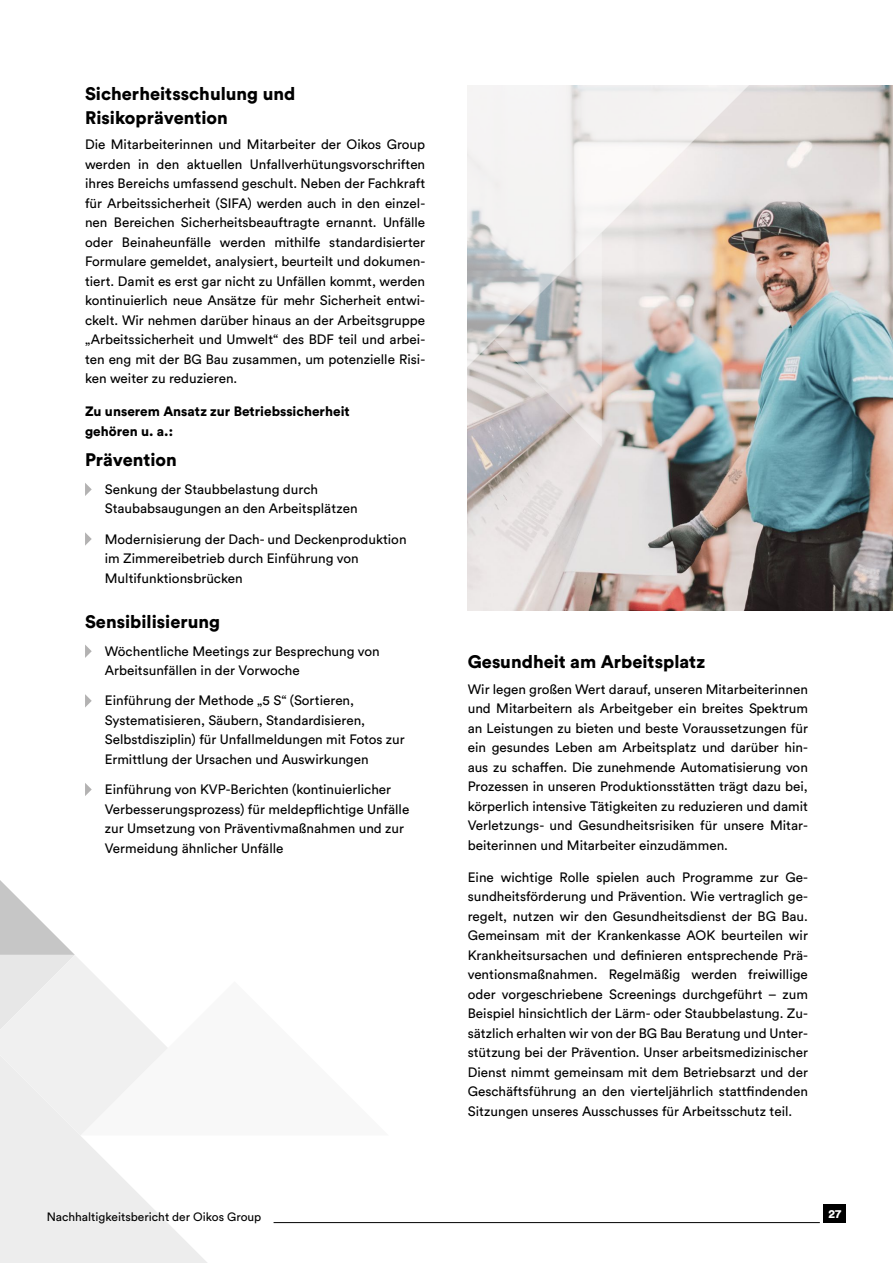
<style>
.page{position:relative;width:893px;height:1263px;background:#fff}
.page>*{position:absolute;margin:0;border:0;box-sizing:border-box;transform-origin:0 0}
.t1{font:900 18px/24px "Circular Std";color:#000}
.t2{font:13.5px/19.5px "Circular Std";color:#000}
.t3{font:900 13.5px/19.8px "Circular Std";color:#000}
.t4{font:12px "Circular Std";color:#000}
.t5{font:900 12px "Circular Std";color:#fff}
</style>
<div class="page">
<img style="left:468px;top:85px;width:425px;height:526px">
<svg style="left:467px;top:85px;width:323px;height:282px"></svg>
<svg style="left:494px;top:232px;width:108px;height:215px"></svg>
<svg style="left:85px;top:483px;width:7px;height:13px"></svg>
<svg style="left:85px;top:532px;width:7px;height:14px"></svg>
<svg style="left:85px;top:645px;width:7px;height:13px"></svg>
<svg style="left:85px;top:694px;width:7px;height:13px"></svg>
<svg style="left:85px;top:783px;width:7px;height:13px"></svg>
<svg style="left:0;top:880px;width:207px;height:383px"></svg>
<div style="left:824px;top:1204px;width:22px;height:18px;background:#000"></div>
<hr style="left:274px;top:1222px;width:546px;height:1px;background:#000">
<h1 class="t1" style="left:85px;top:81px;width:212px">Sicherheitsschulung und<br>Risikoprävention</h1>
<p class="t2" style="left:85px;top:135px;width:342px;text-align:justify">Die Mitarbeiterinnen und Mitarbeiter der Oikos Group werden in den aktuellen Unfallverhütungsvorschriften ihres Bereichs umfassend geschult. Neben der Fachkraft für Arbeitssicherheit (SIFA) werden auch in den einzel&shy;nen Bereichen Sicherheitsbeauftragte ernannt. Unfälle oder Beinaheunfälle werden mithilfe standardisierter Formulare gemeldet, analysiert, beurteilt und dokumen&shy;tiert. Damit es erst gar nicht zu Unfällen kommt, werden kontinuierlich neue Ansätze für mehr Sicherheit entwi&shy;ckelt. Wir nehmen darüber hinaus an der Arbeitsgruppe „Arbeitssicherheit und Umwelt“ des BDF teil und arbei&shy;ten eng mit der BG Bau zusammen, um potenzielle Risi&shy;ken weiter zu reduzieren.</p>
<p class="t3" style="left:85px;top:401px;width:266px">Zu unserem Ansatz zur Betriebssicherheit gehören u. a.:</p>
<h1 class="t1" style="left:85px;top:447px;width:93px">Prävention</h1>
<p class="t2" style="left:105px;top:479px;width:254px">Senkung der Staubbelastung durch<br>Staubabsaugungen an den Arbeitsplätzen</p>
<p class="t2" style="left:105px;top:529px;width:303px">Modernisierung der Dach- und Deckenproduktion im Zimmereibetrieb durch Einführung von<br>Multifunktionsbrücken</p>
<h1 class="t1" style="left:85px;top:609px;width:137px">Sensibilisierung</h1>
<p class="t2" style="left:105px;top:641px;width:276px">Wöchentliche Meetings zur Besprechung von<br>Arbeitsunfällen in der Vorwoche</p>
<p class="t2" style="left:105px;top:691px;width:302px">Einführung der Methode „5 S“ (Sortieren, Systematisieren, Säubern, Standardisieren, Selbstdisziplin) für Unfallmeldungen mit Fotos zur Ermittlung der Ursachen und Auswirkungen</p>
<p class="t2" style="left:105px;top:779px;width:306px">Einführung von KVP-Berichten (kontinuierlicher Verbesserungsprozess) für meldepflichtige Unfälle zur Umsetzung von Präventivmaßnahmen und zur Vermeidung ähnlicher Unfälle</p>
<h1 class="t1" style="left:468px;top:649px;width:239px">Gesundheit am Arbeitsplatz</h1>
<p class="t2" style="left:468px;top:679px;width:342px;text-align:justify">Wir legen großen Wert darauf, unseren Mitarbeiterinnen und Mitarbeitern als Arbeitgeber ein breites Spektrum an Leistungen zu bieten und beste Voraussetzungen für ein gesundes Leben am Arbeitsplatz und darüber hin&shy;aus zu schaffen. Die zunehmende Automatisierung von Prozessen in unseren Produktionsstätten trägt dazu bei, körperlich intensive Tätigkeiten zu reduzieren und damit Verletzungs- und Gesundheitsrisiken für unsere Mitar&shy;beiterinnen und Mitarbeiter einzudämmen.</p>
<p class="t2" style="left:468px;top:867px;width:342px;text-align:justify">Eine wichtige Rolle spielen auch Programme zur Ge&shy;sundheitsförderung und Prävention. Wie vertraglich ge&shy;regelt, nutzen wir den Gesundheitsdienst der BG Bau.<br>Gemeinsam mit der Krankenkasse AOK beurteilen wir Krankheitsursachen und definieren entsprechende Prä&shy;ventionsmaßnahmen. Regelmäßig werden freiwillige oder vorgeschriebene Screenings durchgeführt – zum Beispiel hinsichtlich der Lärm- oder Staubbelastung. Zu&shy;sätzlich erhalten wir von der BG Bau Beratung und Unter&shy;stützung bei der Prävention. Unser arbeitsmedizinischer Dienst nimmt gemeinsam mit dem Betriebsarzt und der Geschäftsführung an den vierteljährlich stattfindenden Sitzungen unseres Ausschusses für Arbeitsschutz teil.</p>
<p class="t4" style="left:47px;top:1209px;width:216px">Nachhaltigkeitsbericht der Oikos Group</p>
<p class="t5" style="left:828px;top:1206px;width:14px">27</p>
</div>
